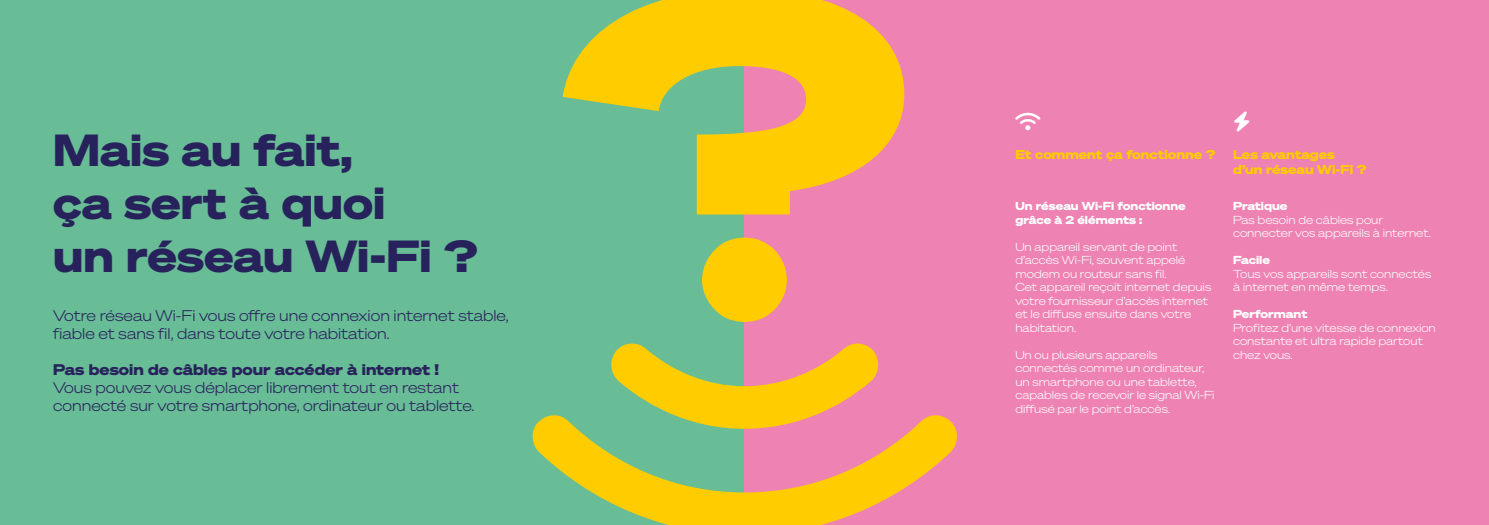
<style>
.page{position:relative;width:1489px;height:525px;background:#fff}
.page>*{position:absolute;margin:0;border:0;box-sizing:border-box;transform-origin:0 0}
.t1{font:700 43.75px/52.5px "Sohne Breit";color:#28225c}
.t2{font:15px/18px "Sohne Breit Leicht";color:#28225c}
.t3{font:700 15px "Sohne Breit";color:#28225c}
.t4{font:700 12.5px/15px "Sohne Breit";color:#fc0}
.t5{font:11.25px/13.5px "Sohne Breit Leicht";color:#fff}
.t6{font:700 11.25px/13.5px "Sohne Breit";color:#fff}
</style>
<div class="page">
<div style="left:0;top:0;width:744px;height:524px;background:#68bc96"></div>
<div style="left:744px;top:0;width:744px;height:524px;background:#ee82b2"></div>
<svg style="left:562px;top:0;width:342px;height:214px;fill:#fc0"></svg>
<h1 class="t1" style="left:53px;top:128px;width:426px">Mais au fait,<br>ça sert à quoi<br>un réseau Wi-Fi ?</h1>
<h2 class="t2" style="left:53px;top:307px;width:457px">Votre réseau Wi-Fi vous offre une connexion internet stable, fiable et sans fil, dans toute votre habitation.</h2>
<h2 class="t3" style="left:53px;top:364px;width:387px">Pas besoin de câbles pour accéder à internet !</h2>
<h2 class="t2" style="left:53px;top:379px;width:423px">Vous pouvez vous déplacer librement tout en restant connecté sur votre smartphone, ordinateur ou tablette.</h2>
<p class="t4" style="left:1015px;top:147px;width:201px">Et comment ça fonctionne ?</p>
<p class="t4" style="left:1232px;top:147px;width:135px">Les avantages d’un réseau Wi-Fi ?</p>
<p class="t6" style="left:1015px;top:200px;width:172px">Un réseau Wi-Fi fonctionne grâce à 2 éléments :</p>
<p class="t5" style="left:1015px;top:240px;width:197px">Un appareil servant de point d’accès Wi-Fi, souvent appelé modem ou routeur sans fil.<br>Cet appareil reçoit internet depuis votre fournisseur d’accès internet et le diffuse ensuite dans votre habitation.</p>
<p class="t5" style="left:1015px;top:348px;width:201px">Un ou plusieurs appareils connectés comme un ordinateur, un smartphone ou une tablette, capables de recevoir le signal Wi-Fi diffusé par le point d’accès.</p>
<p class="t6" style="left:1232px;top:200px;width:56px">Pratique</p>
<p class="t5" style="left:1232px;top:213px;width:199px">Pas besoin de câbles pour connecter vos appareils à internet.</p>
<p class="t6" style="left:1232px;top:254px;width:38px">Facile</p>
<p class="t5" style="left:1232px;top:267px;width:200px">Tous vos appareils sont connectés à internet en même temps.</p>
<p class="t6" style="left:1232px;top:308px;width:76px">Performant</p>
<p class="t5" style="left:1232px;top:321px;width:204px">Profitez d’une vitesse de connexion constante et ultra rapide partout chez vous.</p>
</div>
